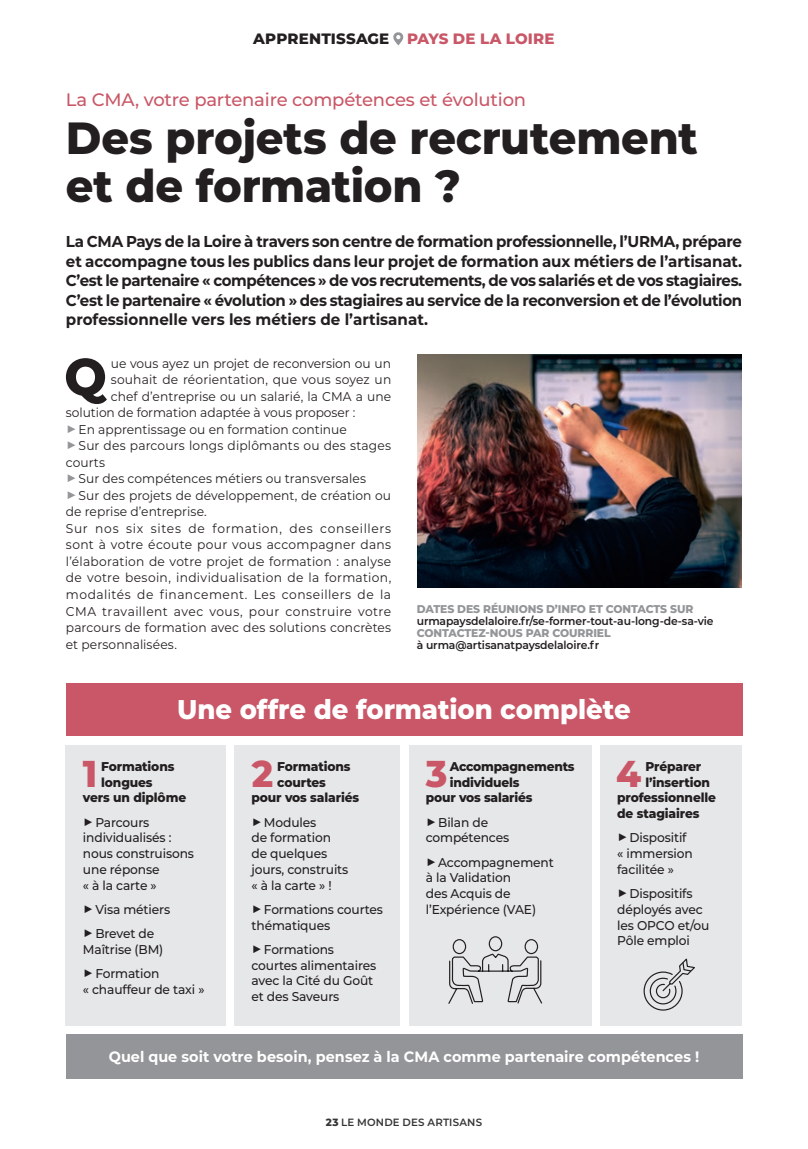
<style>
.page{position:relative;width:808px;height:1149px;background:#fff}
.page>*{position:absolute;margin:0;border:0;box-sizing:border-box;transform-origin:0 0}
.t1{font:800 51.9px "Montserrat";color:#231f20}
.t2{font:800 45px/48px "Montserrat";letter-spacing:-.005em;color:#231f20;scale:.96 1}
.t3{font:800 37.35px "Montserrat";color:#c95767;scale:.96 1}
.t4{font:800 27px "Montserrat";color:#fff;scale:.96 1}
.t5{font:500 18px "Montserrat";letter-spacing:-.01em;color:#c95767}
.t6{font:700 15.75px/19.5px "Montserrat";color:#231f20;text-align:justify;scale:.95 1}
.t7{font:700 15px "Montserrat";color:#fff;scale:.96 1}
.t8{font:800 15px "Montserrat";letter-spacing:.015em;color:#231f20}
.t9{font:12.75px "Montserrat";letter-spacing:.015em;color:#231f20;scale:.96 1}
.t10{font:500 12.75px/15.8px "Montserrat";letter-spacing:-.01em;color:#231f20;scale:.96 1}
.t11{font:800 12.75px "Montserrat";letter-spacing:-.01em;color:#231f20;scale:.96 1}
.t12{font:12.75px "Montserrat";letter-spacing:-.005em;color:#231f20;scale:.96 1}
.t13{font:12.75px "Montserrat";letter-spacing:.035em;color:#231f20;scale:.96 1}
.t14{font:12.75px "Montserrat";letter-spacing:.04em;color:#231f20;scale:.96 1}
.t15{font:12.75px "Montserrat";letter-spacing:.055em;color:#231f20;scale:.96 1}
.t16{font:600 11.25px "Montserrat";letter-spacing:-.01em;color:#231f20;scale:.96 1}
.t17{font:800 11.25px "Montserrat";letter-spacing:-.01em;color:#939598;scale:.96 1}
.t18{font:600 10.5px "Montserrat";letter-spacing:.02em;color:#363536}
.s1{color:#c95767}
.s2{font-weight:900;font-size:18px;color:#939598}
.s3{font-weight:900;font-size:18px}
.s4{font-weight:800}
</style>
<div class="page">
<div style="left:66px;top:683px;width:676px;height:53px;background:#c95767"></div>
<img style="left:417px;top:354px;width:325px;height:233px">
<div style="left:66px;top:744px;width:160px;height:281px;background:#e6e7e9"></div>
<div style="left:234px;top:744px;width:166px;height:281px;background:#e6e7e9"></div>
<div style="left:409px;top:744px;width:183px;height:281px;background:#e6e7e9"></div>
<div style="left:600px;top:744px;width:142px;height:281px;background:#e6e7e9"></div>
<div style="left:66px;top:1033px;width:676px;height:45px;background:#939598"></div>
<svg style="left:448px;top:936px;width:94px;height:68px"></svg>
<svg style="left:643px;top:958px;width:52px;height:52px"></svg>
<svg style="left:393px;top:32px;width:10px;height:13px"></svg>
<p class="t8" style="left:253px;top:28px;width:303px">APPRENTISSAGE <span class="s1">PAYS DE LA LOIRE</span></p>
<h3 class="t5" style="left:66px;top:87px;width:462px">La CMA, votre partenaire compétences et évolution</h3>
<h2 class="t2" style="left:66px;top:112px;width:660px">Des projets de recrutement et de formation ?</h2>
<p class="t6" style="left:66px;top:231px;width:713px">La CMA Pays de la Loire à travers son centre de formation professionnelle, l’URMA, prépare et accompagne tous les publics dans leur projet de formation aux métiers de l’artisanat.<br>C’est le partenaire « compétences » de vos recrutements, de vos salariés et de vos stagiaires.<br>C’est le partenaire « évolution » des stagiaires au service de la reconversion et de l’évolution professionnelle vers les métiers de l’artisanat.</p>
<h1 class="t1" style="left:64px;top:338px;width:44px">Q</h1>
<p class="t12" style="left:111px;top:354px;width:293px">ue vous ayez un projet de reconversion ou un</p>
<p class="t9" style="left:111px;top:371px;width:294px">souhait de réorientation, que vous soyez un</p>
<p class="t9" style="left:111px;top:387px;width:294px">chef d’entreprise ou un salarié, la CMA a une</p>
<p class="t12" style="left:66px;top:404px;width:303px">solution de formation adaptée à vous proposer :</p>
<p class="t9" style="left:66px;top:420px;width:294px"><span class="s2">▶</span>En apprentissage ou en formation continue</p>
<p class="t9" style="left:66px;top:437px;width:340px"><span class="s2">▶</span> Sur des parcours longs diplômants ou des stages</p>
<p class="t9" style="left:66px;top:453px;width:43px">courts</p>
<p class="t9" style="left:66px;top:470px;width:314px"><span class="s2">▶</span> Sur des compétences métiers ou transversales</p>
<p class="t9" style="left:66px;top:486px;width:340px"><span class="s2">▶</span> Sur des projets de développement, de création ou</p>
<p class="t9" style="left:66px;top:503px;width:148px">de reprise d’entreprise.</p>
<p class="t15" style="left:66px;top:519px;width:340px">Sur nos six sites de formation, des conseillers</p>
<p class="t9" style="left:66px;top:536px;width:340px">sont à votre écoute pour vous accompagner dans</p>
<p class="t9" style="left:66px;top:552px;width:340px">l’élaboration de votre projet de formation : analyse</p>
<p class="t9" style="left:66px;top:569px;width:340px">de votre besoin, individualisation de la formation,</p>
<p class="t14" style="left:66px;top:585px;width:340px">modalités de financement. Les conseillers de la</p>
<p class="t13" style="left:66px;top:602px;width:340px">CMA travaillent avec vous, pour construire votre</p>
<p class="t9" style="left:66px;top:618px;width:340px">parcours de formation avec des solutions concrètes</p>
<p class="t9" style="left:66px;top:635px;width:117px">et personnalisées.</p>
<p class="t17" style="left:417px;top:600px;width:290px">DATES DES RÉUNIONS D’INFO ET CONTACTS SUR</p>
<p class="t16" style="left:417px;top:613px;width:311px">urmapaysdelaloire.fr/se-former-tout-au-long-de-sa-vie</p>
<p class="t17" style="left:417px;top:624px;width:204px">CONTACTEZ-NOUS PAR COURRIEL</p>
<p class="t16" style="left:417px;top:637px;width:192px">à urma@artisanatpaysdelaloire.fr</p>
<h3 class="t4" style="left:177px;top:689px;width:474px">Une offre de formation complète</h3>
<h3 class="t3" style="left:83px;top:745px;width:17px">1</h3>
<p class="t11" style="left:101px;top:756px;width:78px">Formations</p>
<p class="t11" style="left:101px;top:772px;width:55px">longues</p>
<p class="t11" style="left:83px;top:788px;width:109px">vers un diplôme</p>
<p class="t10" style="left:83px;top:813px;width:117px"><span class="s3">▶</span> Parcours individualisés : nous construisons une réponse<br>« à la carte »</p>
<p class="t10" style="left:83px;top:896px;width:92px;line-height:24.3px"><span class="s3">▶</span> Visa métiers <span class="s3">▶</span> Brevet de</p>
<p class="t10" style="left:83px;top:936px;width:85px;line-height:24.3px">Maîtrise (BM) <span class="s3">▶</span> Formation</p>
<p class="t10" style="left:83px;top:980px;width:128px">« chauffeur de taxi »</p>
<h3 class="t3" style="left:252px;top:745px;width:24px">2</h3>
<p class="t11" style="left:277px;top:756px;width:78px">Formations</p>
<p class="t11" style="left:277px;top:772px;width:52px">courtes</p>
<p class="t11" style="left:251px;top:788px;width:114px">pour vos salariés</p>
<p class="t10" style="left:251px;top:813px;width:102px"><span class="s3">▶</span> Modules<br>de formation de quelques jours, construits « à la carte » !</p>
<p class="t10" style="left:251px;top:900px;width:138px"><span class="s3">▶</span> Formations courtes thématiques</p>
<p class="t10" style="left:251px;top:940px;width:132px"><span class="s3">▶</span> Formations courtes alimentaires avec la Cité du Goût et des Saveurs</p>
<h3 class="t3" style="left:426px;top:745px;width:24px">3</h3>
<p class="t11" style="left:450px;top:756px;width:132px">Accompagnements</p>
<p class="t11" style="left:450px;top:772px;width:74px">individuels</p>
<p class="t11" style="left:426px;top:788px;width:113px">pour vos salariés</p>
<p class="t10" style="left:426px;top:813px;width:88px"><span class="s3">▶</span> Bilan de compétences</p>
<p class="t10" style="left:426px;top:853px;width:135px"><span class="s3">▶</span> Accompagnement à la Validation<br>des Acquis de l’Expérience (VAE)</p>
<h3 class="t3" style="left:616px;top:745px;width:28px">4</h3>
<p class="t11" style="left:645px;top:756px;width:60px">Préparer</p>
<p class="t11" style="left:645px;top:772px;width:69px">l’insertion</p>
<p class="t11" style="left:617px;top:788px;width:105px">professionnelle</p>
<p class="t11" style="left:617px;top:804px;width:87px">de stagiaires</p>
<p class="t10" style="left:617px;top:829px;width:80px"><span class="s3">▶</span> Dispositif « immersion facilitée »</p>
<p class="t10" style="left:617px;top:885px;width:98px"><span class="s3">▶</span> Dispositifs déployés avec les OPCO et/ou<br>Pôle emploi</p>
<p class="t7" style="left:109px;top:1045px;width:617px">Quel que soit votre besoin, pensez à la CMA comme partenaire compétences !</p>
<p class="t18" style="left:326px;top:1114px;width:158px"><span class="s4">23</span> LE MONDE DES ARTISANS</p>
</div>
